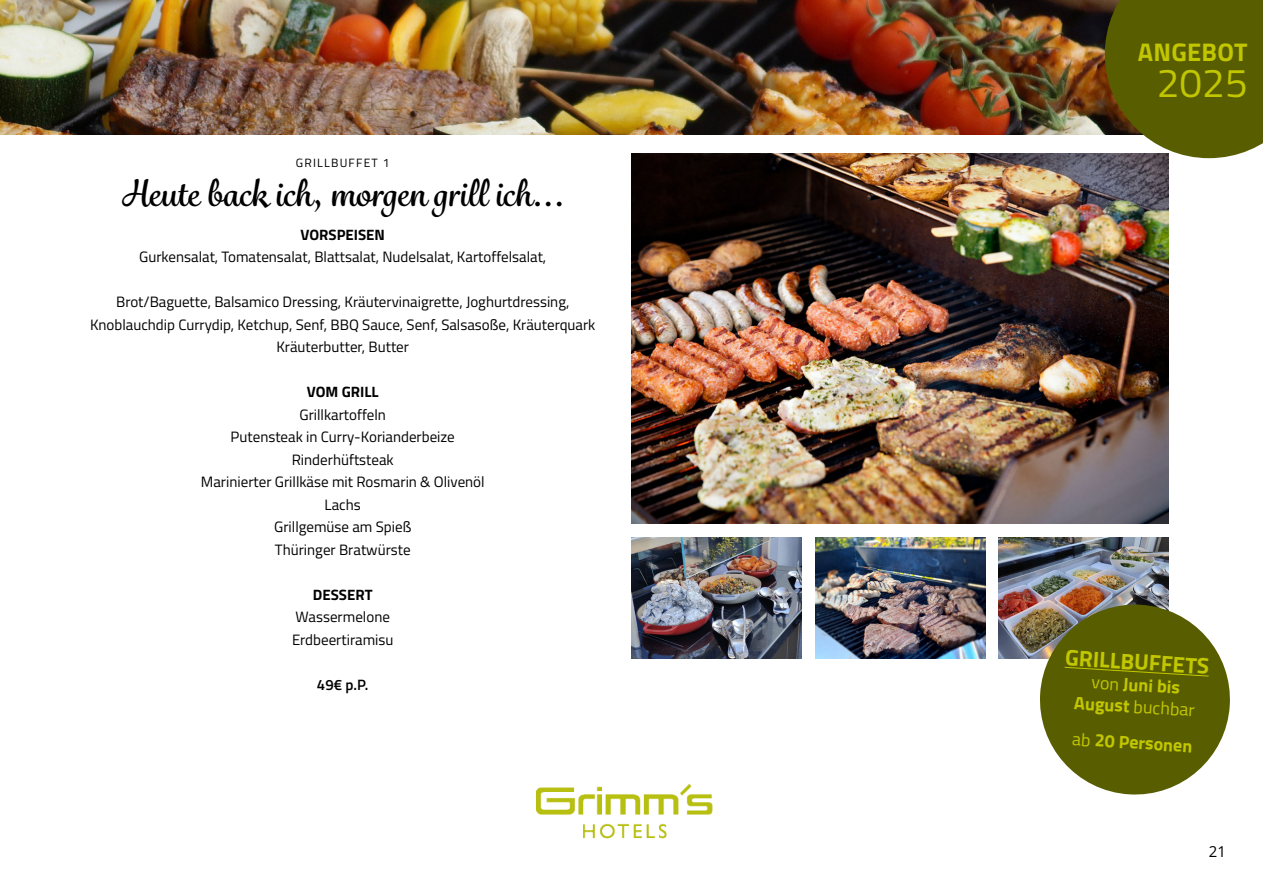
<style>
.page{position:relative;width:1263px;height:893px;background:#fff}
.page>*{position:absolute;margin:0;border:0;box-sizing:border-box;transform-origin:0 0}
.t1{font:40.5px "Titillium Web";color:#c1c600}
.t2{font:700 36px "Grafolita Script";color:#000}
.t3{font:700 25.5px "Titillium Web";letter-spacing:.01em;color:#c1c600}
.t4{font:700 22.5px "Titillium Web";color:#c2c700}
.t5{font:700 18px/21.5px "Titillium Web";color:#c2c700;text-align:center}
.t6{font:15px/22.5px "Titillium Web";color:#000;text-align:center}
.t7{font:700 15px "Titillium Web";color:#000}
.t8{font:600 15px "Titillium Web";color:#000}
.t9{font:15px "Open Sans";color:#000}
.t10{font:12px "Titillium Web";letter-spacing:.1em;color:#000}
.s1{font-weight:400}
</style>
<div class="page">
<img style="left:631px;top:153px;width:538px;height:371px">
<img style="left:0;top:0;width:1105px;height:134px">
<img style="left:815px;top:538px;width:170px;height:121px">
<img style="left:999px;top:538px;width:170px;height:121px">
<img style="left:631px;top:538px;width:170px;height:121px">
<svg style="left:1105px;top:0;width:158px;height:158px;background:#5f630f"></svg>
<img style="left:536px;top:785px;width:177px;height:54px">
<svg style="left:1037px;top:602px;width:193px;height:193px"></svg>
<p class="t10" style="left:296px;top:154px;width:95px">GRILLBUFFET 1</p>
<h2 class="t2" style="left:121px;top:168px;width:445px">Heute back ich, morgen grill ich...</h2>
<p class="t7" style="left:300px;top:223px;width:86px">VORSPEISEN</p>
<p class="t6" style="left:139px;top:245px;width:409px">Gurkensalat, Tomatensalat, Blattsalat, Nudelsalat, Kartoffelsalat,</p>
<p class="t6" style="left:90px;top:290px;width:507px">Brot/Baguette, Balsamico Dressing, Kräutervinaigrette, Joghurtdressing,<br>Knoblauchdip Currydip, Ketchup, Senf, BBQ Sauce, Senf, Salsasoße, Kräuterquark<br>Kräuterbutter, Butter</p>
<p class="t7" style="left:307px;top:380px;width:73px">VOM GRILL</p>
<p class="t6" style="left:201px;top:402px;width:285px">Grillkartoffeln<br>Putensteak in Curry-Korianderbeize<br>Rinderhüftsteak<br>Marinierter Grillkäse mit Rosmarin &amp; Olivenöl<br>Lachs<br>Grillgemüse am Spieß<br>Thüringer Bratwürste</p>
<p class="t7" style="left:313px;top:583px;width:61px">DESSERT</p>
<p class="t6" style="left:292px;top:605px;width:103px;text-align:left">Wassermelone<br>Erdbeertiramisu</p>
<p class="t8" style="left:317px;top:673px;width:53px">49€ p.P.</p>
<h3 class="t3" style="left:1138px;top:32px;width:111px">ANGEBOT</h3>
<h1 class="t1" style="left:1157px;top:53px;width:92px">2025</h1>
<h3 class="t4" style="left:1066px;top:641px;width:146px;rotate:3deg">GRILLBUFFETS</h3>
<p class="t5" style="left:1077px;top:669px;width:122px;rotate:4deg"><span class="s1">von</span> Juni bis<br>August <span class="s1">buchbar</span></p>
<p class="t5" style="left:1073px;top:726px;width:122px;rotate:4deg"><span class="s1">ab</span> 20 Personen</p>
<p class="t9" style="left:1209px;top:841px;width:19px">21</p>
</div>
